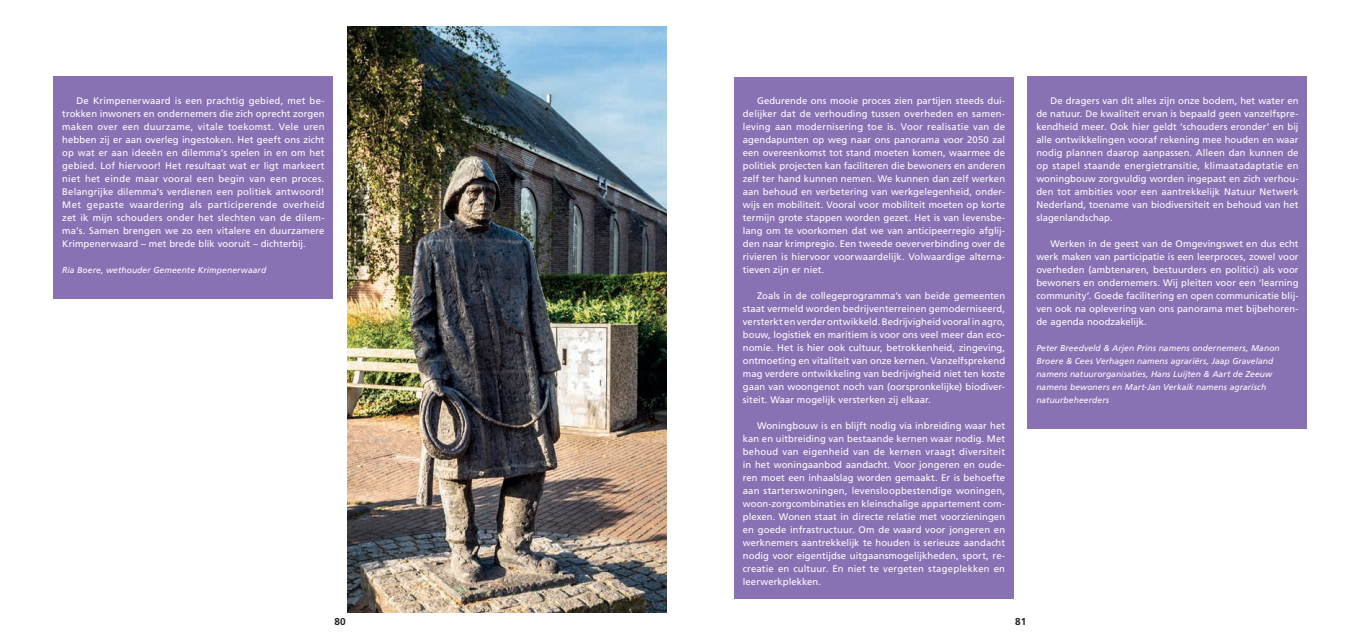
<style>
.page{position:relative;width:1361px;height:644px;background:#fff}
.page>*{position:absolute;margin:0;border:0;box-sizing:border-box;transform-origin:0 0}
.t1{font:700 10px "Frutiger LT Std";color:#231f20}
.t2{font:9.5px/13px "Frutiger LT Std";letter-spacing:.005em;color:#fff;text-align:justify}
.t3{font:italic 8.5px/13px "Frutiger LT Std";letter-spacing:.01em;color:#fff}
</style>
<div class="page">
<div style="left:54px;top:77px;width:279px;height:222px;background:#8972b3"></div>
<img style="left:347px;top:26px;width:319px;height:586px">
<div style="left:734px;top:77px;width:279px;height:521px;background:#8972b3"></div>
<div style="left:1028px;top:77px;width:279px;height:352px;background:#8972b3"></div>
<p class="t2" style="left:62px;top:94px;width:264px;text-indent:14px">De Krimpenerwaard is een prachtig gebied, met be&shy;trokken inwoners en ondernemers die zich oprecht zorgen maken over een duurzame, vitale toekomst. Vele uren hebben zij er aan overleg ingestoken. Het geeft ons zicht op wat er aan ideeën en dilemma’s spelen in en om het gebied. Lof hiervoor! Het resultaat wat er ligt markeert niet het einde maar vooral een begin van een proces.<br>Belangrijke dilemma’s verdienen een politiek antwoord!<br>Met gepaste waardering als participerende overheid zet ik mijn schouders onder het slechten van de dilem&shy;ma’s. Samen brengen we zo een vitalere en duurzamere Krimpenerwaard – met brede blik vooruit – dichterbij.</p>
<p class="t3" style="left:62px;top:264px;width:205px">Ria Boere, wethouder Gemeente Krimpenerwaard</p>
<p class="t2" style="left:743px;top:94px;width:264px;text-indent:14px">Gedurende ons mooie proces zien partijen steeds dui&shy;delijker dat de verhouding tussen overheden en samen&shy;leving aan modernisering toe is. Voor realisatie van de agendapunten op weg naar ons panorama voor 2050 zal een overeenkomst tot stand moeten komen, waarmee de politiek projecten kan faciliteren die bewoners en anderen zelf ter hand kunnen nemen. We kunnen dan zelf werken aan behoud en verbetering van werkgelegenheid, onder&shy;wijs en mobiliteit. Vooral voor mobiliteit moeten op korte termijn grote stappen worden gezet. Het is van levensbe&shy;lang om te voorkomen dat we van anticipeerregio afglij&shy;den naar krimpregio. Een tweede oeververbinding over de rivieren is hiervoor voorwaardelijk. Volwaardige alterna&shy;tieven zijn er niet.</p>
<p class="t2" style="left:743px;top:289px;width:264px;text-indent:14px">Zoals in de collegeprogramma’s van beide gemeenten staat vermeld worden bedrijventerreinen gemoderniseerd, versterkt en verder ontwikkeld. Bedrijvigheid vooral in agro, bouw, logistiek en maritiem is voor ons veel meer dan eco&shy;nomie. Het is hier ook cultuur, betrokkenheid, zingeving, ontmoeting en vitaliteit van onze kernen. Vanzelfsprekend mag verdere ontwikkeling van bedrijvigheid niet ten koste gaan van woongenot noch van (oorspronkelijke) biodiver&shy;siteit. Waar mogelijk versterken zij elkaar.</p>
<p class="t2" style="left:743px;top:419px;width:264px;text-indent:14px">Woningbouw is en blijft nodig via inbreiding waar het kan en uitbreiding van bestaande kernen waar nodig. Met behoud van eigenheid van de kernen vraagt diversiteit in het woningaanbod aandacht. Voor jongeren en oude&shy;ren moet een inhaalslag worden gemaakt. Er is behoefte aan starterswoningen, levensloopbestendige woningen, woon-zorgcombinaties en kleinschalige appartement com&shy;plexen. Wonen staat in directe relatie met voorzieningen en goede infrastructuur. Om de waard voor jongeren en werknemers aantrekkelijk te houden is serieuze aandacht nodig voor eigentijdse uitgaansmogelijkheden, sport, re&shy;creatie en cultuur. En niet te vergeten stageplekken en leerwerkplekken.</p>
<p class="t2" style="left:1036px;top:94px;width:264px;text-indent:14px">De dragers van dit alles zijn onze bodem, het water en de natuur. De kwaliteit ervan is bepaald geen vanzelfspre&shy;kendheid meer. Ook hier geldt ‘schouders eronder’ en bij alle ontwikkelingen vooraf rekening mee houden en waar nodig plannen daarop aanpassen. Alleen dan kunnen de op stapel staande energietransitie, klimaatadaptatie en woningbouw zorgvuldig worden ingepast en zich verhou&shy;den tot ambities voor een aantrekkelijk Natuur Netwerk Nederland, toename van biodiversiteit en behoud van het slagenlandschap.</p>
<p class="t2" style="left:1036px;top:237px;width:264px;text-indent:14px">Werken in de geest van de Omgevingswet en dus echt werk maken van participatie is een leerproces, zowel voor overheden (ambtenaren, bestuurders en politici) als voor bewoners en ondernemers. Wij pleiten voor een ‘learning community’. Goede facilitering en open communicatie blij&shy;ven ook na oplevering van ons panorama met bijbehoren&shy;de agenda noodzakelijk.</p>
<p class="t3" style="left:1036px;top:342px;width:245px">Peter Breedveld &amp; Arjen Prins namens ondernemers, Manon Broere &amp; Cees Verhagen namens agrariërs, Jaap Graveland namens natuurorganisaties, Hans Luijten &amp; Aart de Zeeuw namens bewoners en Mart-Jan Verkaik namens agrarisch natuurbeheerders</p>
<p class="t1" style="left:335px;top:615px;width:13px">80</p>
<p class="t1" style="left:1015px;top:615px;width:13px">81</p>
</div>
